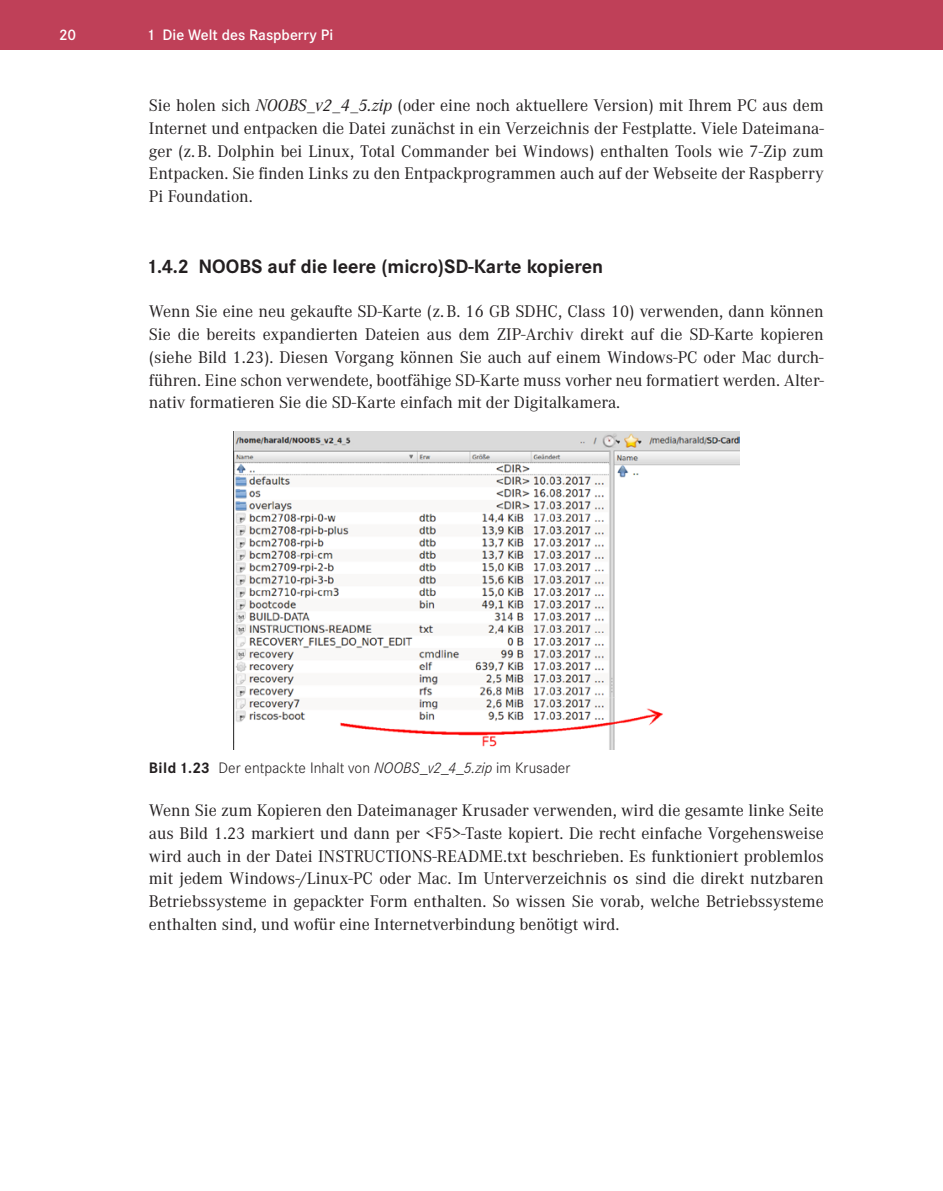
<style>
.page{position:relative;width:943px;height:1191px;background:#fff}
.page>*{position:absolute;margin:0;border:0;box-sizing:border-box;transform-origin:0 0}
.t1{font:700 20.12px "Corporate S Pro";color:#231f20}
.t2{font:17.5px/22.8px "Corporate A Pro";color:#231f20;text-align:justify}
.t3{font:300 15.75px "Corporate S Pro";color:#231f20}
.t4{font:600 15.75px "Corporate S Pro";color:#fff}
.s1{font-style:italic}
.s2{font-weight:700}
.s3{font-family:"Letter Gothic 12 Pitch BT";font-size:16.1px}
</style>
<div class="page">
<div style="left:0;top:0;width:943px;height:50px;background:#bf4058"></div>
<img style="left:233px;top:431px;width:506px;height:318px">
<p class="t4" style="left:60px;top:23px;width:18px">20</p>
<p class="t4" style="left:149px;top:23px;width:186px">1 Die Welt des Raspberry Pi</p>
<p class="t2" style="left:149px;top:93px;width:676px">Sie holen sich <span class="s1">NOOBS_v2_4_5.zip</span> (oder eine noch aktuellere Version) mit Ihrem PC aus dem Internet und entpacken die Datei zunächst in ein Verzeichnis der Festplatte. Viele Dateimana&shy;ger (z. B. Dolphin bei Linux, Total Commander bei Windows) enthalten Tools wie 7-Zip zum Entpacken. Sie finden Links zu den Entpackprogrammen auch auf der Webseite der Raspberry Pi Foundation.</p>
<p class="t1" style="left:149px;top:250px;width:456px">1.4.2 NOOBS auf die leere (micro)SD-Karte kopieren</p>
<p class="t2" style="left:149px;top:299px;width:676px">Wenn Sie eine neu gekaufte SD-Karte (z. B. 16 GB SDHC, Class 10) verwenden, dann können Sie die bereits expandierten Dateien aus dem ZIP-Archiv direkt auf die SD-Karte kopieren (siehe Bild 1.23). Diesen Vorgang können Sie auch auf einem Windows-PC oder Mac durch&shy;führen. Eine schon verwendete, bootfähige SD-Karte muss vorher neu formatiert werden. Alter&shy;nativ formatieren Sie die SD-Karte einfach mit der Digitalkamera.</p>
<p class="t3" style="left:149px;top:757px;width:423px"><span class="s2">Bild 1.23</span> Der entpackte Inhalt von <span class="s1">NOOBS_v2_4_5.zip</span> im Krusader</p>
<p class="t2" style="left:149px;top:798px;width:676px">Wenn Sie zum Kopieren den Dateimanager Krusader verwenden, wird die gesamte linke Seite aus Bild 1.23 markiert und dann per &lt;F5&gt;-Taste kopiert. Die recht einfache Vorgehensweise wird auch in der Datei INSTRUCTIONS-README.txt beschrieben. Es funktioniert problemlos mit jedem Windows-/Linux-PC oder Mac. Im Unterverzeichnis <span class="s3">os</span> sind die direkt nutzbaren Betriebssysteme in gepackter Form enthalten. So wissen Sie vorab, welche Betriebssysteme enthalten sind, und wofür eine Internetverbindung benötigt wird.</p>
</div>
